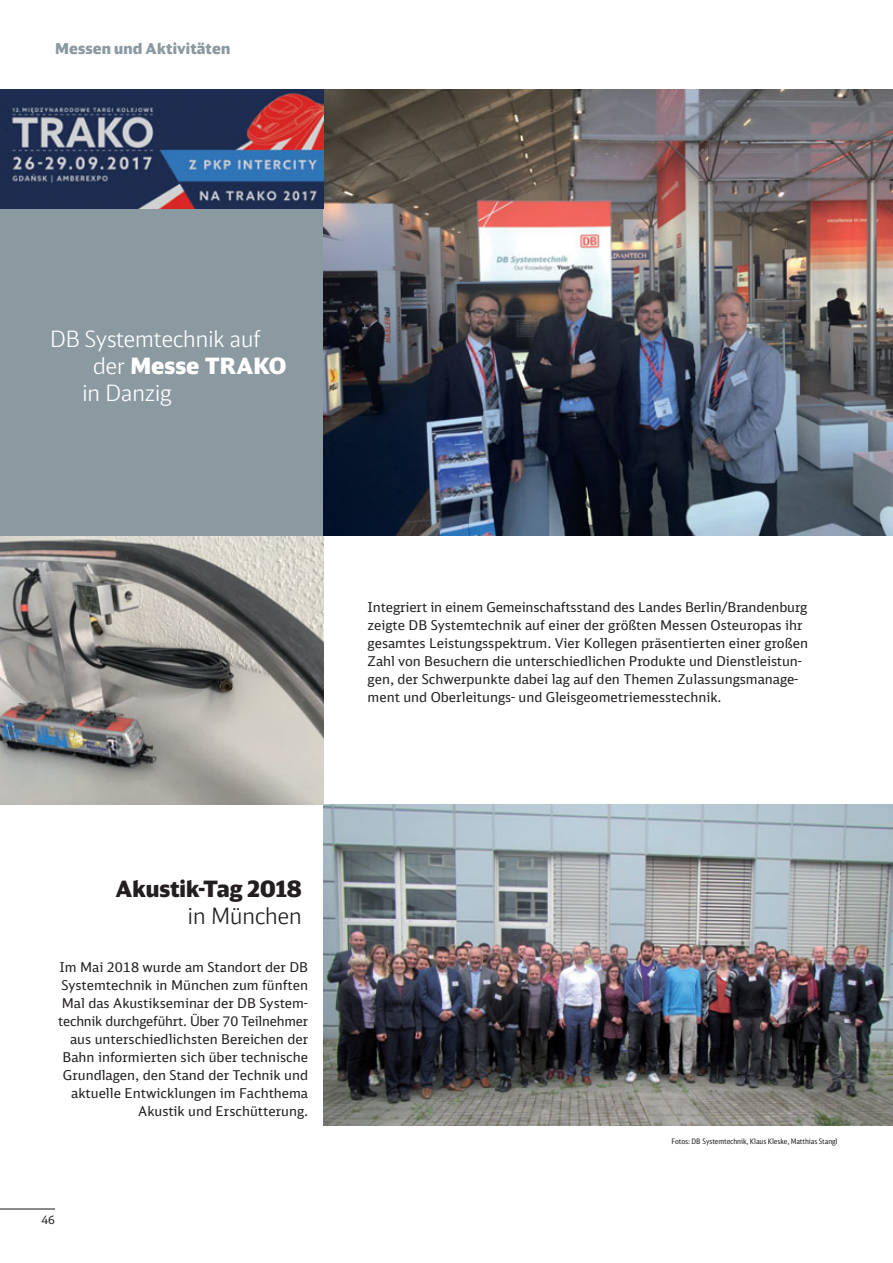
<style>
.page{position:relative;width:893px;height:1263px;background:#fff}
.page>*{position:absolute;margin:0;border:0;box-sizing:border-box;transform-origin:0 0}
.t1{font:300 22.5px "DB Head";color:#fff}
.t2{font:900 22.5px "DB Head";color:#231f20}
.t3{font:900 22.5px "DB Head";letter-spacing:-.005em;color:#fff}
.t4{font:300 22.5px "DB Head";color:#231f20}
.t5{font:900 15px "DB Head";letter-spacing:.01em;color:#8b99a1}
.t6{font:13.5px/18px "DB Sans";color:#231f20;text-align:right}
.t7{font:11.25px "DB Sans";color:#231f20}
.t8{font:7.5px "DB Sans Cond";letter-spacing:-.005em;color:#231f20}
.s1{font-weight:300}
</style>
<div class="page">
<hr style="left:0;top:1208px;width:55px;height:2px;background:#231f20">
<div style="left:0;top:200px;width:323px;height:336px;background:#8b99a1"></div>
<img style="left:323px;top:804px;width:569px;height:322px">
<img style="left:323px;top:89px;width:569px;height:447px">
<img style="left:0;top:536px;width:323px;height:268px">
<img style="left:0;top:90px;width:323px;height:119px">
<p class="t5" style="left:55px;top:43px;width:177px">Messen und Aktivitäten</p>
<h1 class="t1" style="left:50px;top:330px;width:212px">DB Systemtechnik auf</h1>
<h1 class="t3" style="left:93px;top:357px;width:195px"><span class="s1">der</span> Messe TRAKO</h1>
<h1 class="t1" style="left:82px;top:384px;width:90px">in Danzig</h1>
<p class="t6" style="left:368px;top:599px;width:442px;text-align:left">Integriert in einem Gemeinschaftsstand des Landes Berlin/Brandenburg zeigte DB Systemtechnik auf einer der größten Messen Osteuropas ihr gesamtes Leistungsspektrum. Vier Kollegen präsentierten einer großen Zahl von Besuchern die unterschiedlichen Produkte und Dienstleistun&shy;gen, der Schwerpunkte dabei lag auf den Themen Zulassungsmanage&shy;ment und Oberleitungs- und Gleisgeometriemesstechnik.</p>
<h1 class="t2" style="left:115px;top:880px;width:188px">Akustik-Tag 2018</h1>
<h1 class="t4" style="left:188px;top:907px;width:115px">in München</h1>
<p class="t6" style="left:58px;top:959px;width:251px">Im Mai 2018 wurde am Standort der DB Systemtechnik in München zum fünften Mal das Akustikseminar der DB System - technik durchgeführt. Über 70 Teilnehmer aus unterschiedlichsten Bereichen der Bahn informierten sich über technische Grundlagen, den Stand der Technik und aktuelle Entwicklungen im Fachthema Akustik und Erschütterung.</p>
<p class="t7" style="left:42px;top:1215px;width:15px">46</p>
<p class="t8" style="left:671px;top:1139px;width:167px">Fotos: DB Systemtechnik, Klaus Kleske, Matthias Stangl</p>
</div>
